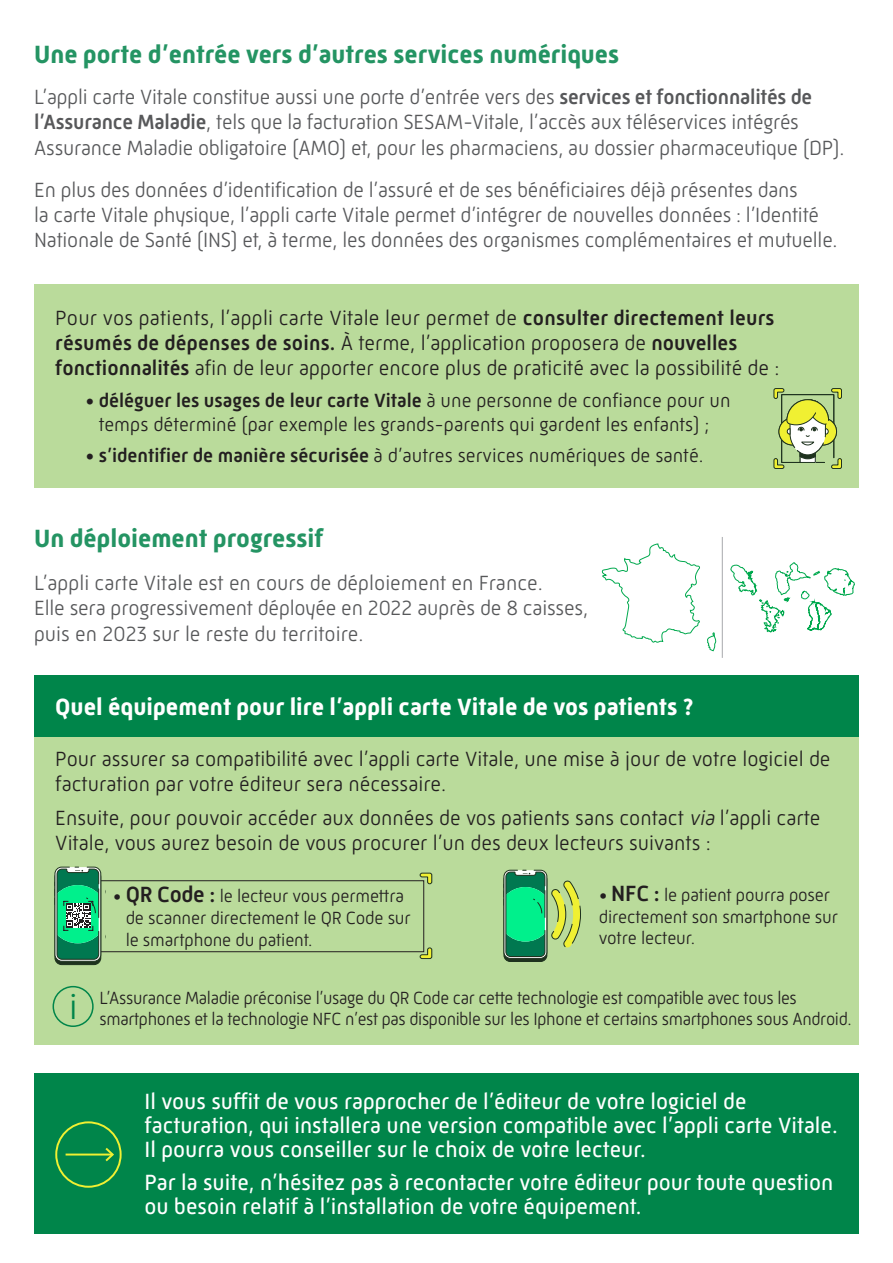
<style>
.page{position:relative;width:893px;height:1263px;background:#fff}
.page>*{position:absolute;margin:0;border:0;box-sizing:border-box;transform-origin:0 0}
.t1{font:300 36px "Mic 32 New";color:#00854a}
.t2{font:700 25.5px "Mic 32 New";color:#249463}
.t3{font:700 24px "Mic 32 New";color:#fff}
.t4{font:22.5px/24px "Mic 32 New";color:#fff}
.t5{font:300 21px/25.2px "Mic 32 New";letter-spacing:-.01em;color:#57585a}
.t6{font:300 21px/25.2px "Mic 32 New";color:#231f20}
.t7{font:300 19.5px/23.4px "Mic 32 New";color:#231f20;text-align:center}
.t8{font:300 18px/21.6px "Mic 32 New";letter-spacing:-.02em;color:#231f20}
.s1{font-weight:500}
.s2{font-style:italic}
.s3{font-weight:500;font-size:22.5px}
</style>
<div class="page">
<div style="left:34px;top:675px;width:825px;height:77px;background:#00854a"></div>
<div style="left:34px;top:284px;width:825px;height:203px;background:#badb9b"></div>
<div style="left:34px;top:737px;width:825px;height:308px;background:#badb9b"></div>
<div style="left:34px;top:1073px;width:825px;height:160px;background:#00854a"></div>
<div style="left:55px;top:1121px;width:67px;height:67px;border:2px solid #f0f032;border-radius:50%"></div>
<hr style="left:66px;top:1153px;width:47px;height:2px;background:#f0f032">
<svg style="left:103px;top:1148px;width:11px;height:14px"></svg>
<svg style="left:773px;top:388px;width:69px;height:81px"></svg>
<svg style="left:419px;top:873px;width:13px;height:11px"></svg>
<svg style="left:419px;top:947px;width:13px;height:12px"></svg>
<svg style="left:504px;top:873px;width:43px;height:88px"></svg>
<div style="left:504px;top:873px;width:43px;height:89px;border:1px solid #1e321e;border-radius:6px"></div>
<svg style="left:503px;top:870px;width:78px;height:87px"></svg>
<div style="left:83px;top:880px;width:341px;height:72px;border:1px solid #231f20"></div>
<div style="left:53px;top:986px;width:41px;height:41px;border:2px solid #00854a;border-radius:50%"></div>
<svg style="left:601px;top:543px;width:116px;height:109px"></svg>
<hr style="left:722px;top:537px;width:1px;height:121px;background:#a8a9ad">
<svg style="left:730px;top:562px;width:125px;height:71px"></svg>
<div style="left:55px;top:870px;width:46px;height:95px;border:1px solid #1e321e;border-radius:7px"></div>
<div style="left:55px;top:867px;width:46px;height:94px;border:1px solid #1e321e;border-radius:7px"></div>
<svg style="left:54px;top:867px;width:45px;height:93px;background:#27a573"></svg>
<p class="t2" style="left:34px;top:39px;width:587px">Une porte d’entrée vers d’autres services numériques</p>
<p class="t5" style="left:34px;top:84px;width:812px">L’appli carte Vitale constitue aussi une porte d’entrée vers des <span class="s1">services et fonctionnalités de l’Assurance Maladie</span>, tels que la facturation SESAM-Vitale, l’accès aux téléservices intégrés<br>Assurance Maladie obligatoire (AMO) et, pour les pharmaciens, au dossier pharmaceutique (DP).</p>
<p class="t5" style="left:34px;top:177px;width:805px">En plus des données d’identification de l’assuré et de ses bénéficiaires déjà présentes dans<br>la carte Vitale physique, l’appli carte Vitale permet d’intégrer de nouvelles données : l’Identité<br>Nationale de Santé (INS) et, à terme, les données des organismes complémentaires et mutuelle.</p>
<p class="t6" style="left:55px;top:305px;width:726px">Pour vos patients, l’appli carte Vitale leur permet de <span class="s1">consulter directement leurs résumés de dépenses de soins.</span> À terme, l’application proposera de <span class="s1">nouvelles fonctionnalités</span> afin de leur apporter encore plus de praticité avec la possibilité de :</p>
<p class="t7" style="left:85px;top:389px;width:647px"><span class="s1">• déléguer les usages de leur carte Vitale</span> à une personne de confiance pour un temps déterminé (par exemple les grands-parents qui gardent les enfants) ;</p>
<p class="t7" style="left:85px;top:444px;width:620px"><span class="s1">• s’identifier de manière sécurisée</span> à d’autres services numériques de santé.</p>
<p class="t2" style="left:34px;top:523px;width:291px">Un déploiement progressif</p>
<p class="t5" style="left:34px;top:570px;width:556px">L’appli carte Vitale est en cours de déploiement en France.<br>Elle sera progressivement déployée en 2022 auprès de 8 caisses, puis en 2023 sur le reste du territoire.</p>
<p class="t3" style="left:55px;top:693px;width:640px">Quel équipement pour lire l’appli carte Vitale de vos patients ?</p>
<p class="t6" style="left:55px;top:746px;width:777px">Pour assurer sa compatibilité avec l’appli carte Vitale, une mise à jour de votre logiciel de facturation par votre éditeur sera nécessaire.</p>
<p class="t6" style="left:55px;top:805px;width:767px">Ensuite, pour pouvoir accéder aux données de vos patients sans contact <span class="s2">via</span> l’appli carte<br>Vitale, vous aurez besoin de vous procurer l’un des deux lecteurs suivants :</p>
<p class="t1" style="left:69px;top:986px;width:10px">i</p>
<p class="t8" style="left:126px;top:885px;width:287px;text-indent:-13px">• <span class="s3">QR Code :</span> le lecteur vous permettra de scanner directement le QR Code sur le smartphone du patient.</p>
<p class="t8" style="left:599px;top:884px;width:241px"><span class="s1">•</span> <span class="s3">NFC :</span> le patient pourra poser directement son smartphone sur votre lecteur.</p>
<p class="t8" style="left:100px;top:987px;width:754px">L’Assurance Maladie préconise l’usage du QR Code car cette technologie est compatible avec tous les smartphones et la technologie NFC n’est pas disponible sur les Iphone et certains smartphones sous Android.</p>
<p class="t4" style="left:145px;top:1089px;width:695px">Il vous suffit de vous rapprocher de l’éditeur de votre logiciel de facturation, qui installera une version compatible avec l’appli carte Vitale.</p>
<p class="t4" style="left:145px;top:1137px;width:503px">Il pourra vous conseiller sur le choix de votre lecteur.</p>
<p class="t4" style="left:145px;top:1170px;width:690px">Par la suite, n’hésitez pas à recontacter votre éditeur pour toute question ou besoin relatif à l’installation de votre équipement.</p>
</div>
